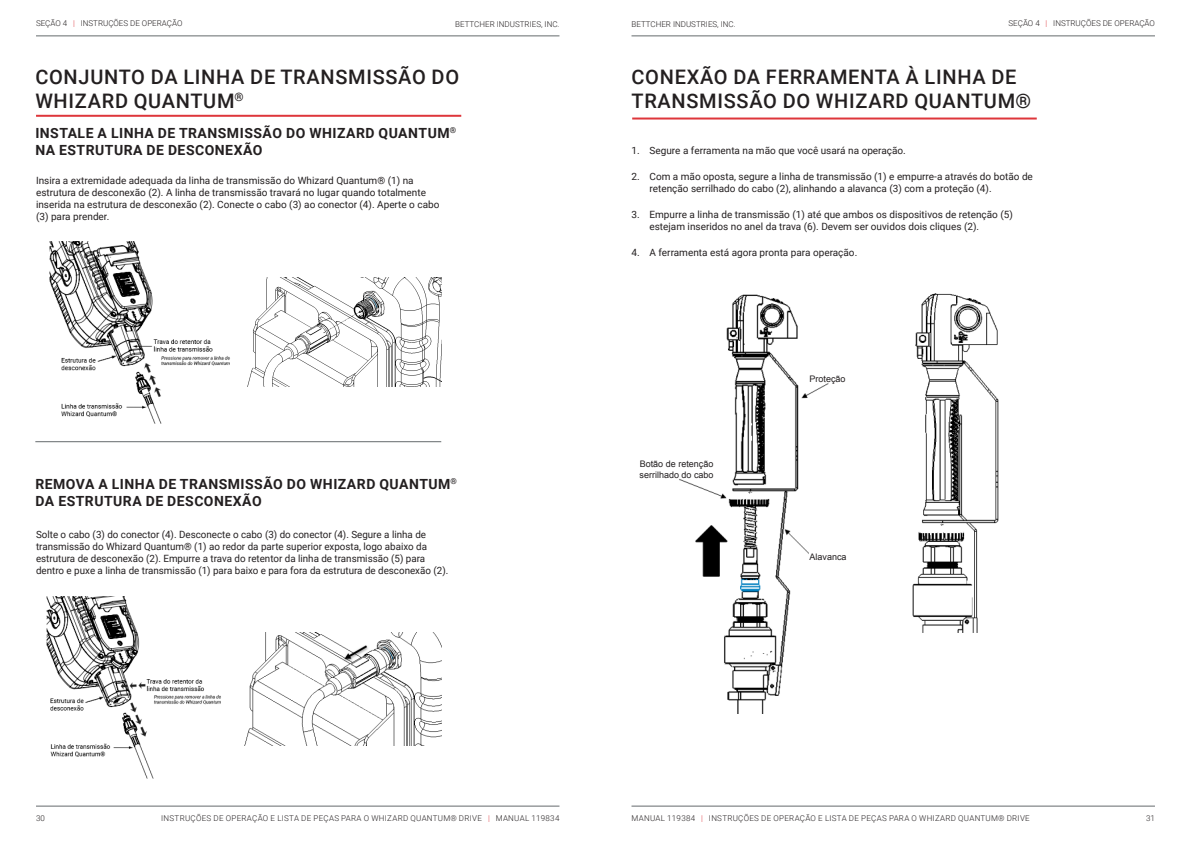
<style>
.page{position:relative;width:1191px;height:842px;background:#fff}
.page>*{position:absolute;margin:0;border:0;box-sizing:border-box;transform-origin:0 0}
.t1{font:500 20px/24px "Roboto";letter-spacing:.035em;color:#231f20}
.Sub-heading{font:700 14px/16.8px "Roboto";letter-spacing:.035em;color:#231f20}
.Body_copy_Regular{font:10px/12px "Roboto";color:#231f20}
.t2{font:9px/10.8px "Arial";color:#231f20}
.t3{font:300 8px "Roboto";letter-spacing:.035em;color:#231f20}
.t4{font:300 8px "Roboto";color:#231f20}
.s1{color:#de363b}
</style>
<div class="page">
<hr style="left:36px;top:806px;width:523px;height:1px;background:#656a6d">
<hr style="left:631px;top:806px;width:524px;height:1px;background:#656a6d">
<hr style="left:36px;top:36px;width:523px;height:1px;background:#656a6d">
<hr style="left:631px;top:36px;width:524px;height:1px;background:#656a6d">
<hr style="left:36px;top:115px;width:425px;height:2px;background:#de363b">
<img style="left:49px;top:241px;width:181px;height:183px">
<img style="left:46px;top:596px;width:175px;height:183px">
<img style="left:247px;top:277px;width:194px;height:109px">
<img style="left:244px;top:632px;width:197px;height:113px">
<hr style="left:35px;top:441px;width:406px;height:1px;background:#656a6d">
<hr style="left:632px;top:118px;width:404px;height:2px;background:#de363b">
<img style="left:679px;top:293px;width:320px;height:421px">
<div style="left:809px;top:370px;width:39px;height:12px;background:#fff"></div>
<div style="left:809px;top:551px;width:39px;height:12px;background:#fff"></div>
<div style="left:631px;top:449px;width:90px;height:29px;background:#fff"></div>
<p class="t4" style="left:36px;top:18px;width:148px">SEÇÃO 4 <span class="s1">|</span> INSTRUÇÕES DE OPERAÇÃO</p>
<p class="t4" style="left:455px;top:18px;width:106px">BETTCHER INDUSTRIES, INC.</p>
<p class="t4" style="left:631px;top:18px;width:106px">BETTCHER INDUSTRIES, INC.</p>
<p class="t4" style="left:1008px;top:18px;width:148px">SEÇÃO 4 <span class="s1">|</span> INSTRUÇÕES DE OPERAÇÃO</p>
<p class="t1" style="left:35px;top:64px;width:425px">CONJUNTO DA LINHA DE TRANSMISSÃO DO<br>WHIZARD QUANTUM<sup>®</sup></p>
<p class="Sub-heading" style="left:35px;top:124px;width:422px">INSTALE A LINHA DE TRANSMISSÃO DO WHIZARD QUANTUM<sup>®<br></sup>NA ESTRUTURA DE DESCONEXÃO</p>
<p class="Body_copy_Regular" style="left:36px;top:174px;width:405px">Insira a extremidade adequada da linha de transmissão do Whizard Quantum® (1) na estrutura de desconexão (2). A linha de transmissão travará no lugar quando totalmente inserida na estrutura de desconexão (2). Conecte o cabo (3) ao conector (4). Aperte o cabo (3) para prender.</p>
<p class="Sub-heading" style="left:35px;top:475px;width:423px">REMOVA A LINHA DE TRANSMISSÃO DO WHIZARD QUANTUM<sup>®<br></sup>DA ESTRUTURA DE DESCONEXÃO</p>
<p class="Body_copy_Regular" style="left:36px;top:528px;width:414px">Solte o cabo (3) do conector (4). Desconecte o cabo (3) do conector (4). Segure a linha de transmissão do Whizard Quantum® (1) ao redor da parte superior exposta, logo abaixo da estrutura de desconexão (2). Empurre a trava do retentor da linha de transmissão (5) para dentro e puxe a linha de transmissão (1) para baixo e para fora da estrutura de desconexão (2).</p>
<p class="t1" style="left:631px;top:64px;width:401px">CONEXÃO DA FERRAMENTA À LINHA DE<br>TRANSMISSÃO DO WHIZARD QUANTUM®</p>
<p class="Body_copy_Regular" style="left:631px;top:144px;width:276px">1. Segure a ferramenta na mão que você usará na operação.</p>
<p class="Body_copy_Regular" style="left:649px;top:170px;width:385px;text-indent:-18px">2. Com a mão oposta, segure a linha de transmissão (1) e empurre-a através do botão de retenção serrilhado do cabo (2), alinhando a alavanca (3) com a proteção (4).</p>
<p class="Body_copy_Regular" style="left:649px;top:208px;width:365px;text-indent:-18px">3. Empurre a linha de transmissão (1) até que ambos os dispositivos de retenção (5) estejam inseridos no anel da trava (6). Devem ser ouvidos dois cliques (2).</p>
<p class="Body_copy_Regular" style="left:631px;top:246px;width:227px">4. A ferramenta está agora pronta para operação.</p>
<p class="t2" style="left:639px;top:458px;width:76px">Botão de retenção serrilhado do cabo</p>
<p class="t2" style="left:809px;top:374px;width:38px">Proteção</p>
<p class="t2" style="left:809px;top:552px;width:39px">Alavanca</p>
<p class="t3" style="left:161px;top:812px;width:400px">INSTRUÇÕES DE OPERAÇÃO E LISTA DE PEÇAS PARA O WHIZARD QUANTUM® DRIVE <span class="s1">|</span> MANUAL 119834</p>
<p class="t3" style="left:631px;top:812px;width:400px">MANUAL 119384 <span class="s1">|</span> INSTRUÇÕES DE OPERAÇÃO E LISTA DE PEÇAS PARA O WHIZARD QUANTUM® DRIVE</p>
<p class="t3" style="left:36px;top:812px;width:10px">30</p>
<p class="t3" style="left:1146px;top:812px;width:10px">31</p>
</div>
